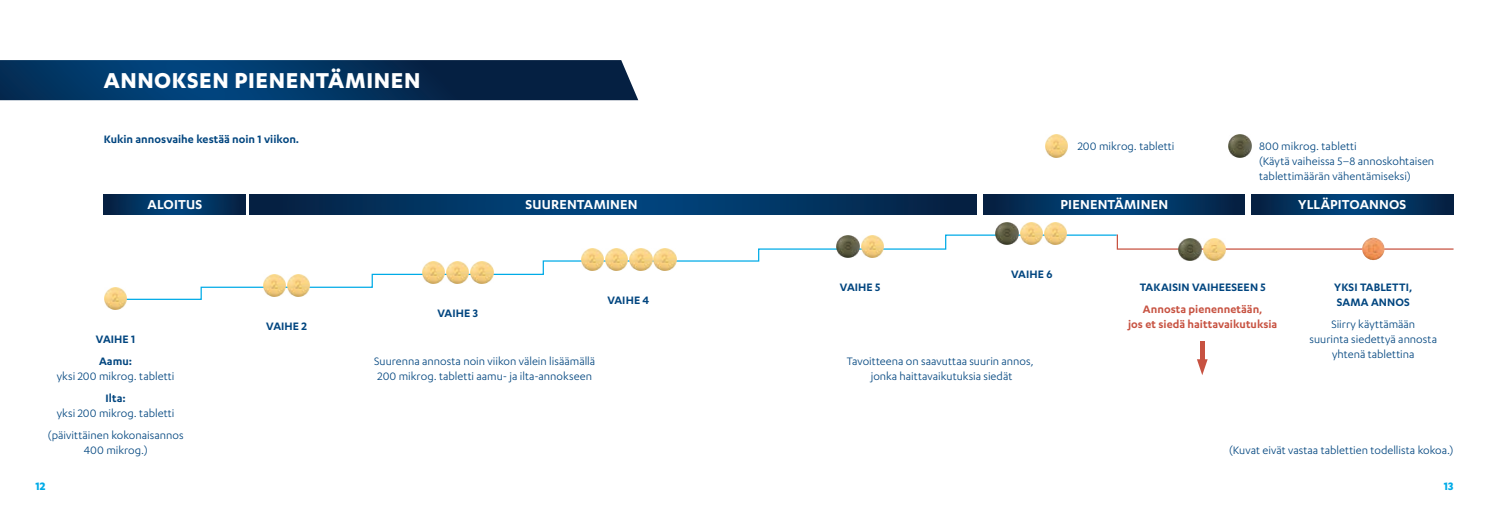
<style>
.page{position:relative;width:1489px;height:525px;background:#fff}
.page>*{position:absolute;margin:0;border:0;box-sizing:border-box;transform-origin:0 0}
.t1{font:700 25px "Karbon";letter-spacing:.025em;color:#fff}
.t2{font:600 15px "Karbon";letter-spacing:.01em;color:#fff}
.t3{font:12.5px/15px "Karbon";color:#01457f;text-align:center}
.t4{font:600 12.5px/22.1px "Karbon";letter-spacing:.005em;color:#01457f}
.t5{font:600 12.5px/15px "Karbon";letter-spacing:.005em;color:#c75241;text-align:center}
.t6{font:700 12.5px "Karbon";color:#00abe7}
</style>
<div class="page">
<svg style="left:0;top:60px;width:638px;height:40px;background:#06335e"></svg>
<svg style="left:127px;top:234px;width:989px;height:66px"></svg>
<svg style="left:1116px;top:234px;width:338px;height:16px"></svg>
<img style="left:104px;top:287px;width:23px;height:22px">
<img style="left:263px;top:274px;width:47px;height:22px">
<img style="left:422px;top:261px;width:71px;height:22px">
<img style="left:581px;top:248px;width:95px;height:23px">
<img style="left:861px;top:235px;width:22px;height:23px">
<img style="left:836px;top:235px;width:23px;height:23px">
<img style="left:995px;top:222px;width:47px;height:23px">
<img style="left:1044px;top:222px;width:22px;height:23px">
<img style="left:1203px;top:238px;width:22px;height:23px">
<img style="left:1178px;top:238px;width:23px;height:23px">
<img style="left:1045px;top:135px;width:22px;height:22px">
<img style="left:1228px;top:135px;width:22px;height:22px">
<svg style="left:104px;top:194px;width:141px;height:20px;background:#023361"></svg>
<svg style="left:250px;top:194px;width:726px;height:20px;background:#023461"></svg>
<svg style="left:983px;top:194px;width:261px;height:20px;background:#023361"></svg>
<svg style="left:1251px;top:194px;width:202px;height:20px;background:#023361"></svg>
<img style="left:1361px;top:237px;width:23px;height:23px;border-radius:11px">
<hr style="left:1200px;top:341px;width:4px;height:18px;background:#c75241">
<svg style="left:1197px;top:359px;width:10px;height:16px"></svg>
<h1 class="t1" style="left:104px;top:66px;width:318px">ANNOKSEN PIENENTÄMINEN</h1>
<p class="t4" style="left:104px;top:128px;width:197px">Kukin annosvaihe kestää noin 1 viikon.</p>
<p class="t3" style="left:1077px;top:138px;width:98px">200 mikrog. tabletti</p>
<p class="t3" style="left:1258px;top:138px;width:177px;text-align:left">800 mikrog. tabletti<br>(Käytä vaiheissa 5–8 annoskohtaisen tablettimäärän vähentämiseksi)</p>
<p class="t2" style="left:147px;top:196px;width:56px">ALOITUS</p>
<p class="t2" style="left:525px;top:196px;width:114px">SUURENTAMINEN</p>
<p class="t2" style="left:1060px;top:196px;width:109px">PIENENTÄMINEN</p>
<p class="t2" style="left:1298px;top:196px;width:110px">YLLÄPITOANNOS</p>
<p class="t4" style="left:96px;top:327px;width:41px">VAIHE 1<br>Aamu:</p>
<p class="t3" style="left:57px;top:368px;width:119px">yksi 200 mikrog. tabletti</p>
<p class="t4" style="left:106px;top:386px;width:22px">Ilta:</p>
<p class="t3" style="left:48px;top:401px;width:137px;line-height:22.1px">yksi 200 mikrog. tabletti (päivittäinen kokonaisannos</p>
<p class="t3" style="left:84px;top:442px;width:65px">400 mikrog.)</p>
<p class="t4" style="left:266px;top:314px;width:42px">VAIHE 2</p>
<p class="t4" style="left:437px;top:301px;width:42px">VAIHE 3</p>
<p class="t4" style="left:607px;top:288px;width:44px">VAIHE 4</p>
<p class="t4" style="left:839px;top:276px;width:42px">VAIHE 5</p>
<p class="t4" style="left:1011px;top:263px;width:43px">VAIHE 6</p>
<p class="t3" style="left:374px;top:353px;width:222px;text-align:left">Suurenna annosta noin viikon välein lisäämällä<br>200 mikrog. tabletti aamu- ja ilta-annokseen</p>
<p class="t3" style="left:846px;top:353px;width:188px">Tavoitteena on saavuttaa suurin annos, jonka haittavaikutuksia siedät</p>
<p class="t4" style="left:1139px;top:276px;width:127px">TAKAISIN VAIHEESEEN 5</p>
<p class="t5" style="left:1128px;top:301px;width:151px">Annosta pienennetään,<br>jos et siedä haittavaikutuksia</p>
<p class="t4" style="left:1334px;top:279px;width:79px;line-height:15px">YKSI TABLETTI,<br>SAMA ANNOS</p>
<p class="t3" style="left:1309px;top:316px;width:129px">Siirry käyttämään<br>suurinta siedettyä annosta yhtenä tablettina</p>
<p class="t3" style="left:1229px;top:442px;width:226px">(Kuvat eivät vastaa tablettien todellista kokoa.)</p>
<p class="t6" style="left:35px;top:478px;width:12px">12</p>
<p class="t6" style="left:1443px;top:478px;width:11px">13</p>
</div>
